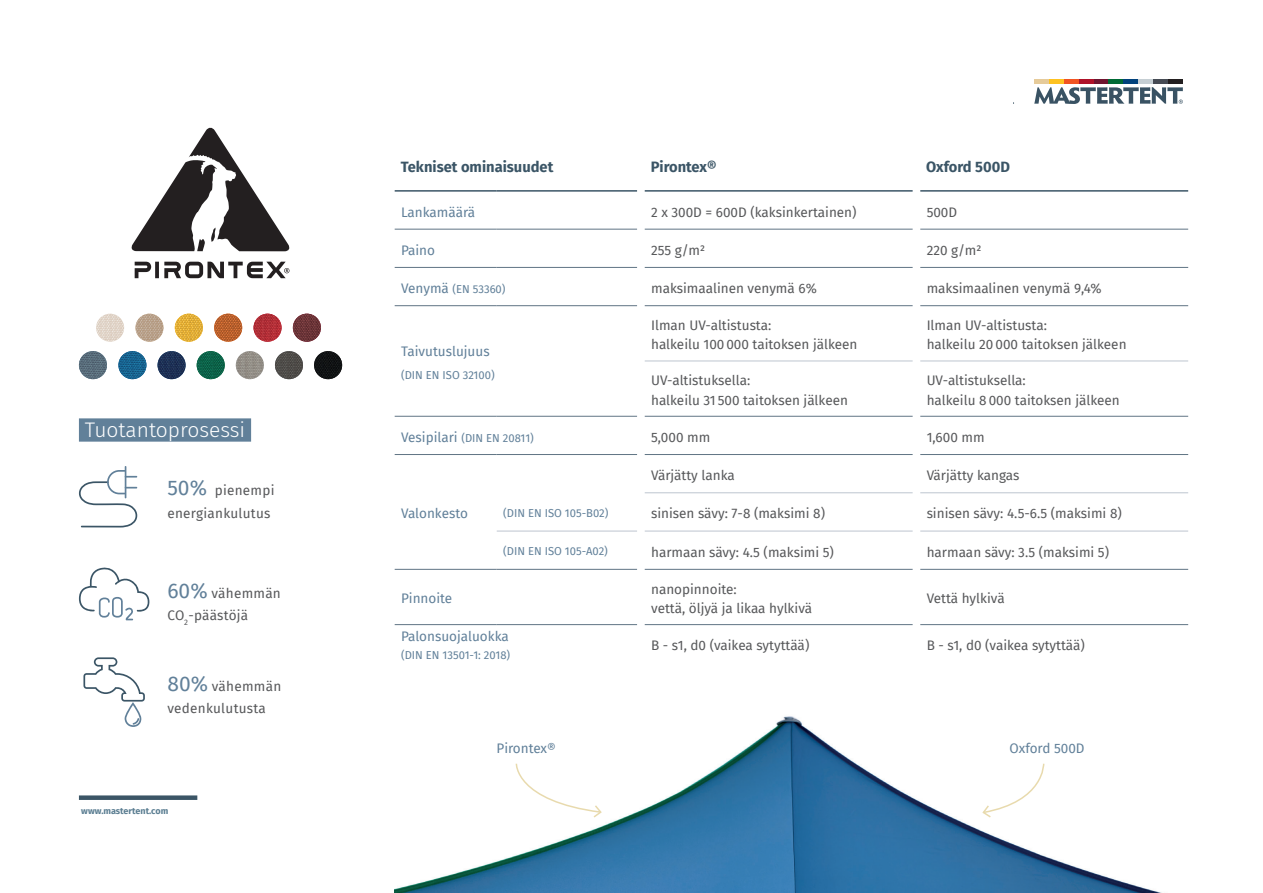
<style>
.page{position:relative;width:1263px;height:893px;background:#fff}
.page>*{position:absolute;margin:0;border:0;box-sizing:border-box;transform-origin:0 0}
.t1{font:300 21px "Fira Sans";color:#fff}
.t2{font:700 15px "Fira Sans";color:#3b5566}
.tabelle_Text{font:13.5px "Fira Sans";color:#57585a}
.DE_-_Tabelle_hellblau{font:13.5px "Fira Sans";color:#618099}
.Subheader{font:13.5px/22.5px "Fira Sans";letter-spacing:.02em;color:#57585a}
.DE_-_Tabelle_hellblau-2{font:11.25px "Fira Sans";color:#618099}
.t3{font:700 9px "Fira Sans";color:#5b7e92}
.s1{font-size:21px;color:#618099}
.s2{font-size:13.5px}
</style>
<div class="page">
<hr style="left:1034px;top:79px;width:15px;height:4px;background:#e6cb9a">
<hr style="left:1049px;top:79px;width:15px;height:4px;background:#fec221">
<hr style="left:1064px;top:79px;width:15px;height:4px;background:#f15422">
<hr style="left:1079px;top:79px;width:15px;height:4px;background:#ae1229">
<hr style="left:1094px;top:79px;width:14px;height:4px;background:#6f1530">
<hr style="left:1108px;top:79px;width:15px;height:4px;background:#006a35">
<hr style="left:1123px;top:79px;width:15px;height:4px;background:#01427c">
<hr style="left:1138px;top:79px;width:15px;height:4px;background:#c5ced3">
<hr style="left:1153px;top:79px;width:15px;height:4px;background:#464b54">
<hr style="left:1168px;top:79px;width:15px;height:4px;background:#231f20">
<svg style="left:1034px;top:87px;width:149px;height:17px"></svg>
<svg style="left:135px;top:262px;width:154px;height:16px"></svg>
<svg style="left:131px;top:127px;width:159px;height:124px"></svg>
<img style="left:96px;top:314px;width:28px;height:28px;border-radius:14px">
<img style="left:275px;top:351px;width:28px;height:28px;border-radius:14px">
<img style="left:118px;top:351px;width:28px;height:28px;border-radius:14px">
<img style="left:79px;top:351px;width:28px;height:28px;border-radius:14px">
<img style="left:175px;top:314px;width:28px;height:28px;border-radius:14px">
<img style="left:135px;top:314px;width:28px;height:28px;border-radius:14px">
<img style="left:293px;top:314px;width:28px;height:28px;border-radius:14px">
<img style="left:197px;top:351px;width:28px;height:28px;border-radius:14px">
<img style="left:314px;top:351px;width:28px;height:28px;border-radius:14px">
<img style="left:158px;top:351px;width:28px;height:28px;border-radius:14px">
<img style="left:214px;top:314px;width:28px;height:28px;border-radius:14px">
<img style="left:236px;top:351px;width:28px;height:28px;border-radius:14px">
<img style="left:253px;top:314px;width:29px;height:28px;border-radius:14px">
<img style="left:395px;top:716px;width:767px;height:177px">
<svg style="left:515px;top:762px;width:88px;height:57px"></svg>
<svg style="left:981px;top:762px;width:64px;height:57px"></svg>
<div style="left:79px;top:795px;width:118px;height:5px;background:#3b5566"></div>
<svg style="left:83px;top:657px;width:62px;height:70px"></svg>
<svg style="left:79px;top:567px;width:70px;height:53px"></svg>
<hr style="left:125px;top:466px;width:1px;height:32px;background:#618099">
<svg style="left:79px;top:470px;width:58px;height:57px"></svg>
<div style="left:79px;top:418px;width:172px;height:24px;background:#618099"></div>
<hr style="left:395px;top:229px;width:102px;height:1px;background:#607484">
<hr style="left:497px;top:229px;width:140px;height:1px;background:#607484">
<hr style="left:645px;top:229px;width:268px;height:1px;background:#607484">
<hr style="left:920px;top:229px;width:268px;height:1px;background:#607484">
<hr style="left:395px;top:267px;width:102px;height:1px;background:#607484">
<hr style="left:497px;top:267px;width:140px;height:1px;background:#607484">
<hr style="left:645px;top:267px;width:268px;height:1px;background:#607484">
<hr style="left:920px;top:267px;width:268px;height:1px;background:#607484">
<hr style="left:395px;top:305px;width:102px;height:1px;background:#607484">
<hr style="left:497px;top:305px;width:140px;height:1px;background:#607484">
<hr style="left:645px;top:305px;width:268px;height:1px;background:#607484">
<hr style="left:920px;top:305px;width:268px;height:1px;background:#607484">
<hr style="left:645px;top:361px;width:268px;height:1px;background:#bdc5cf">
<hr style="left:920px;top:361px;width:268px;height:1px;background:#bdc5cf">
<hr style="left:395px;top:416px;width:102px;height:1px;background:#607484">
<hr style="left:497px;top:416px;width:140px;height:1px;background:#607484">
<hr style="left:645px;top:416px;width:268px;height:1px;background:#607484">
<hr style="left:920px;top:416px;width:268px;height:1px;background:#607484">
<hr style="left:395px;top:454px;width:102px;height:1px;background:#607484">
<hr style="left:497px;top:454px;width:140px;height:1px;background:#607484">
<hr style="left:645px;top:454px;width:268px;height:1px;background:#607484">
<hr style="left:920px;top:454px;width:268px;height:1px;background:#607484">
<hr style="left:645px;top:492px;width:268px;height:1px;background:#bdc5cf">
<hr style="left:497px;top:531px;width:140px;height:1px;background:#bdc5cf">
<hr style="left:645px;top:531px;width:268px;height:1px;background:#bdc5cf">
<hr style="left:920px;top:492px;width:268px;height:1px;background:#bdc5cf">
<hr style="left:920px;top:531px;width:268px;height:1px;background:#bdc5cf">
<hr style="left:395px;top:569px;width:102px;height:1px;background:#607484">
<hr style="left:497px;top:569px;width:140px;height:1px;background:#607484">
<hr style="left:645px;top:569px;width:268px;height:1px;background:#607484">
<hr style="left:920px;top:569px;width:268px;height:1px;background:#607484">
<hr style="left:395px;top:624px;width:102px;height:1px;background:#607484">
<hr style="left:497px;top:624px;width:140px;height:1px;background:#607484">
<hr style="left:645px;top:624px;width:268px;height:1px;background:#607484">
<hr style="left:920px;top:624px;width:268px;height:1px;background:#607484">
<hr style="left:645px;top:190px;width:268px;height:2px;background:#3b5566">
<hr style="left:395px;top:190px;width:102px;height:2px;background:#3b5566">
<hr style="left:497px;top:190px;width:140px;height:2px;background:#3b5566">
<hr style="left:920px;top:190px;width:268px;height:2px;background:#3b5566">
<p class="t1" style="left:85px;top:415px;width:162px">Tuotantoprosessi</p>
<p class="Subheader" style="left:167px;top:479px;width:109px"><span class="s1">50%</span> pienempi energiankulutus</p>
<p class="Subheader" style="left:167px;top:581px;width:115px"><span class="s1">60%</span> vähemmän<br>CO<sub>2</sub>-päästöjä</p>
<p class="Subheader" style="left:167px;top:674px;width:115px"><span class="s1">80%</span> vähemmän vedenkulutusta</p>
<p class="t3" style="left:81px;top:803px;width:88px">www.mastertent.com</p>
<p class="t2" style="left:401px;top:154px;width:154px">Tekniset ominaisuudet</p>
<p class="t2" style="left:651px;top:154px;width:67px">Pirontex®</p>
<p class="t2" style="left:926px;top:154px;width:85px">Oxford 500D</p>
<p class="DE_-_Tabelle_hellblau" style="left:401px;top:202px;width:76px">Lankamäärä</p>
<p class="tabelle_Text" style="left:651px;top:202px;width:207px">2 x 300D = 600D (kaksinkertainen)</p>
<p class="tabelle_Text" style="left:927px;top:202px;width:32px">500D</p>
<p class="DE_-_Tabelle_hellblau" style="left:401px;top:240px;width:36px">Paino</p>
<p class="tabelle_Text" style="left:651px;top:240px;width:56px">255 g/m2</p>
<p class="tabelle_Text" style="left:927px;top:240px;width:57px">220 g/m2</p>
<p class="DE_-_Tabelle_hellblau-2" style="left:401px;top:280px;width:106px"><span class="s2">Venymä</span> (EN 53360)</p>
<p class="tabelle_Text" style="left:651px;top:278px;width:167px">maksimaalinen venymä 6%</p>
<p class="tabelle_Text" style="left:927px;top:278px;width:177px">maksimaalinen venymä 9,4%</p>
<p class="DE_-_Tabelle_hellblau" style="left:401px;top:341px;width:90px">Taivutuslujuus</p>
<p class="DE_-_Tabelle_hellblau-2" style="left:401px;top:366px;width:95px">(DIN EN ISO 32100)</p>
<p class="tabelle_Text" style="left:651px;top:315px;width:122px">Ilman UV-altistusta:</p>
<p class="tabelle_Text" style="left:651px;top:334px;width:208px">halkeilu 100 000 taitoksen jälkeen</p>
<p class="tabelle_Text" style="left:651px;top:370px;width:101px">UV-altistuksella:</p>
<p class="tabelle_Text" style="left:651px;top:390px;width:198px">halkeilu 31 500 taitoksen jälkeen</p>
<p class="tabelle_Text" style="left:927px;top:315px;width:122px">Ilman UV-altistusta:</p>
<p class="tabelle_Text" style="left:927px;top:334px;width:201px">halkeilu 20 000 taitoksen jälkeen</p>
<p class="tabelle_Text" style="left:927px;top:370px;width:101px">UV-altistuksella:</p>
<p class="tabelle_Text" style="left:927px;top:390px;width:195px">halkeilu 8 000 taitoksen jälkeen</p>
<p class="DE_-_Tabelle_hellblau-2" style="left:401px;top:429px;width:134px"><span class="s2">Vesipilari</span> (DIN EN 20811)</p>
<p class="tabelle_Text" style="left:651px;top:427px;width:61px">5,000 mm</p>
<p class="tabelle_Text" style="left:927px;top:427px;width:59px">1,600 mm</p>
<p class="DE_-_Tabelle_hellblau" style="left:401px;top:503px;width:68px">Valonkesto</p>
<p class="DE_-_Tabelle_hellblau" style="left:401px;top:588px;width:53px">Pinnoite</p>
<p class="tabelle_Text" style="left:651px;top:465px;width:85px">Värjätty lanka</p>
<p class="tabelle_Text" style="left:927px;top:465px;width:94px">Värjätty kangas</p>
<p class="DE_-_Tabelle_hellblau-2" style="left:503px;top:505px;width:107px">(DIN EN ISO 105-B02)</p>
<p class="tabelle_Text" style="left:651px;top:503px;width:175px">sinisen sävy: 7-8 (maksimi 8)</p>
<p class="tabelle_Text" style="left:927px;top:503px;width:197px">sinisen sävy: 4.5-6.5 (maksimi 8)</p>
<p class="DE_-_Tabelle_hellblau-2" style="left:503px;top:543px;width:106px">(DIN EN ISO 105-A02)</p>
<p class="tabelle_Text" style="left:651px;top:542px;width:184px">harmaan sävy: 4.5 (maksimi 5)</p>
<p class="tabelle_Text" style="left:927px;top:542px;width:184px">harmaan sävy: 3.5 (maksimi 5)</p>
<p class="tabelle_Text" style="left:651px;top:579px;width:87px">nanopinnoite:</p>
<p class="tabelle_Text" style="left:651px;top:598px;width:162px">vettä, öljyä ja likaa hylkivä</p>
<p class="tabelle_Text" style="left:927px;top:588px;width:80px">Vettä hylkivä</p>
<p class="DE_-_Tabelle_hellblau" style="left:401px;top:626px;width:109px">Palonsuojaluokka</p>
<p class="DE_-_Tabelle_hellblau-2" style="left:401px;top:647px;width:111px">(DIN EN 13501-1: 2018)</p>
<p class="tabelle_Text" style="left:651px;top:635px;width:160px">B - s1, d0 (vaikea sytyttää)</p>
<p class="tabelle_Text" style="left:927px;top:635px;width:160px">B - s1, d0 (vaikea sytyttää)</p>
<p class="DE_-_Tabelle_hellblau" style="left:496px;top:738px;width:61px">Pirontex®</p>
<p class="DE_-_Tabelle_hellblau" style="left:1009px;top:738px;width:77px">Oxford 500D</p>
</div>
